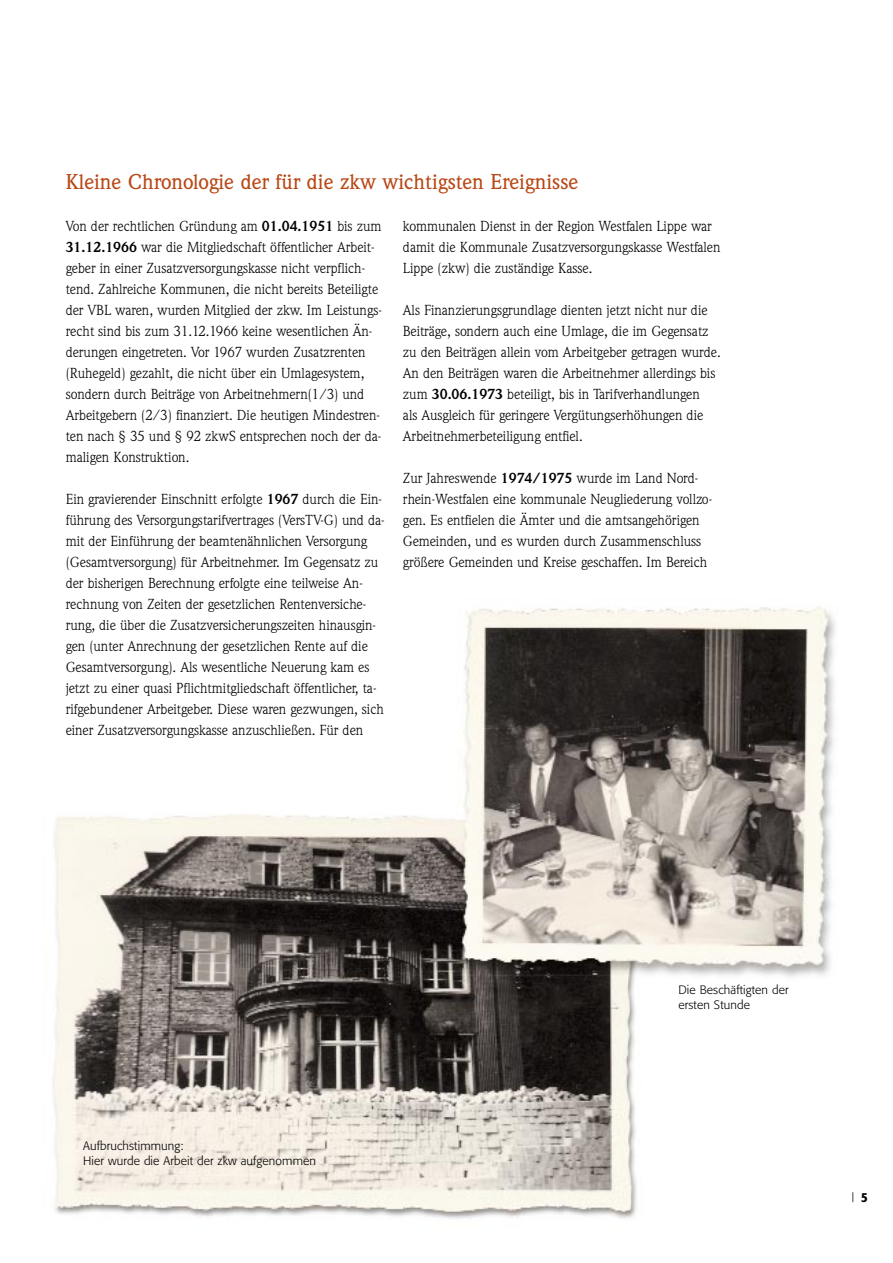
<style>
.page{position:relative;width:893px;height:1263px;background:#fff}
.page>*{position:absolute;margin:0;border:0;box-sizing:border-box;transform-origin:0 0}
.t1{font:500 21px "Weidemann";color:#b84714}
.t2{font:14.25px/21px "Weidemann";color:#000}
.t3{font:13.5px "Weidemann";color:#000}
.t4{font:300 12px/15px "FO16";letter-spacing:.025em;color:#000}
.s1{font-weight:700}
.s2{font-family:"FO16";font-weight:500;font-stretch:condensed}
</style>
<div class="page">
<img style="left:52px;top:606px;width:783px;height:613px">
<h1 class="t1" style="left:66px;top:174px;width:514px">Kleine Chronologie der für die zkw wichtigsten Ereignisse</h1>
<p class="t2" style="left:66px;top:217px;width:317px">Von der rechtlichen Gründung am <span class="s1">01.04.1951</span> bis zum <span class="s1">31.12.1966</span> war die Mitgliedschaft öffentlicher Arbeit&shy;geber in einer Zusatzversorgungskasse nicht verpflich&shy;tend. Zahlreiche Kommunen, die nicht bereits Beteiligte der VBL waren, wurden Mitglied der zkw. Im Leistungs&shy;recht sind bis zum 31.12.1966 keine wesentlichen Än&shy;derungen eingetreten. Vor 1967 wurden Zusatzrenten (Ruhegeld) gezahlt, die nicht über ein Umlagesystem, sondern durch Beiträge von Arbeitnehmern(1/3) und Arbeitgebern (2/3) finanziert. Die heutigen Mindestren&shy;ten nach § 35 und § 92 zkwS entsprechen noch der da&shy;maligen Konstruktion.</p>
<p class="t2" style="left:66px;top:490px;width:320px">Ein gravierender Einschnitt erfolgte <span class="s1">1967</span> durch die Ein&shy;führung des Versorgungstarifvertrages (VersTV-G) und da&shy;mit der Einführung der beamtenähnlichen Versorgung (Gesamtversorgung) für Arbeitnehmer. Im Gegensatz zu der bisherigen Berechnung erfolgte eine teilweise An&shy;rechnung von Zeiten der gesetzlichen Rentenversiche&shy;rung, die über die Zusatzversicherungszeiten hinausgin&shy;gen (unter Anrechnung der gesetzlichen Rente auf die Gesamtversorgung). Als wesentliche Neuerung kam es jetzt zu einer quasi Pflichtmitgliedschaft öffentlicher, ta&shy;rifgebundener Arbeitgeber. Diese waren gezwungen, sich einer Zusatzversorgungskasse anzuschließen. Für den</p>
<p class="t2" style="left:403px;top:217px;width:319px">kommunalen Dienst in der Region Westfalen Lippe war damit die Kommunale Zusatzversorgungskasse Westfalen<br>Lippe (zkw) die zuständige Kasse.</p>
<p class="t2" style="left:403px;top:301px;width:319px">Als Finanzierungsgrundlage dienten jetzt nicht nur die Beiträge, sondern auch eine Umlage, die im Gegensatz zu den Beiträgen allein vom Arbeitgeber getragen wurde.<br>An den Beiträgen waren die Arbeitnehmer allerdings bis zum <span class="s1">30.06.1973</span> beteiligt, bis in Tarifverhandlungen<br>als Ausgleich für geringere Vergütungserhöhungen die Arbeitnehmerbeteiligung entfiel.</p>
<p class="t2" style="left:403px;top:469px;width:311px">Zur Jahreswende <span class="s1">1974/1975</span> wurde im Land Nord&shy;rhein-Westfalen eine kommunale Neugliederung vollzo&shy;gen. Es entfielen die Ämter und die amtsangehörigen Gemeinden, und es wurden durch Zusammenschluss größere Gemeinden und Kreise geschaffen. Im Bereich</p>
<p class="t4" style="left:83px;top:1139px;width:234px">Aufbruchstimmung:<br>Hier wurde die Arbeit der zkw aufgenommen</p>
<p class="t4" style="left:678px;top:984px;width:112px">Die Beschäftigten der ersten Stunde</p>
<p class="t3" style="left:851px;top:1192px;width:17px">| <span class="s2">5</span></p>
</div>
